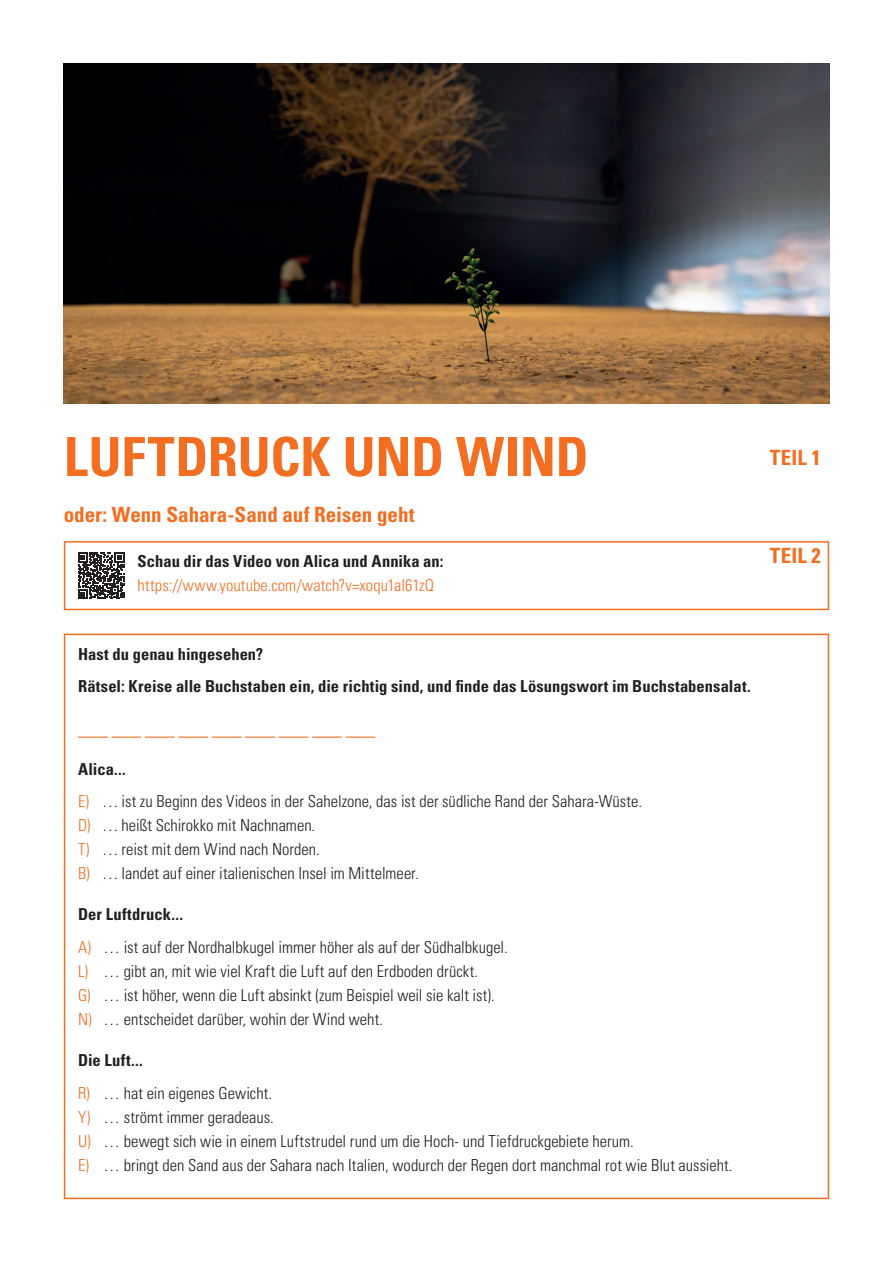
<style>
.page{position:relative;width:893px;height:1263px;background:#fff}
.page>*{position:absolute;margin:0;border:0;box-sizing:border-box;transform-origin:0 0}
.t1{font:700 condensed 54px "Univers LT Std";letter-spacing:-.005em;color:#f36e21}
.t2{font:700 condensed 21px "Univers LT Std";color:#f36e21}
.t3{font:300 condensed 16.5px/24px "Univers LT Std";color:#231f20}
.t4{font:700 condensed 16.5px/32.5px "Univers LT Std";letter-spacing:.005em;color:#231f20}
.t5{font:300 condensed 16.5px "Univers LT Std";letter-spacing:.005em;color:#f36e21}
.s1{font-weight:700}
.s2{color:#f36e21}
</style>
<div class="page">
<hr style="left:78px;top:736px;width:30px;height:2px;background:#f36e21">
<hr style="left:111px;top:736px;width:30px;height:2px;background:#f36e21">
<hr style="left:145px;top:736px;width:30px;height:2px;background:#f36e21">
<hr style="left:178px;top:736px;width:30px;height:2px;background:#f36e21">
<hr style="left:212px;top:736px;width:30px;height:2px;background:#f36e21">
<hr style="left:245px;top:736px;width:30px;height:2px;background:#f36e21">
<hr style="left:279px;top:736px;width:29px;height:2px;background:#f36e21">
<hr style="left:312px;top:736px;width:30px;height:2px;background:#f36e21">
<hr style="left:345px;top:736px;width:30px;height:2px;background:#f36e21">
<img style="left:64px;top:64px;width:765px;height:340px">
<div style="left:64px;top:541px;width:765px;height:69px;border:2px solid #f36e21"></div>
<svg style="left:78px;top:553px;width:46px;height:46px"></svg>
<h1 class="t1" style="left:64px;top:424px;width:526px">LUFTDRUCK UND WIND</h1>
<p class="t2" style="left:64px;top:501px;width:352px">oder: Wenn Sahara-Sand auf Reisen geht</p>
<p class="t4" style="left:138px;top:545px;width:308px">Schau dir das Video von Alica und Annika an:</p>
<p class="t5" style="left:138px;top:576px;width:298px">https://www.youtube.com/watch?v=xoqu1aI61zQ</p>
<p class="t2" style="left:770px;top:445px;width:52px">TEIL 1</p>
<p class="t2" style="left:770px;top:542px;width:52px">TEIL 2</p>
<p class="t4" style="left:78px;top:638px;width:674px">Hast du genau hingesehen?<br>Rätsel: Kreise alle Buchstaben ein, die richtig sind, und finde das Lösungswort im Buchstabensalat.</p>
<p class="t3" style="left:78px;top:752px;width:565px;line-height:32.5px"><span class="s1">Alica...<br></span><span class="s2">E)</span> … ist zu Beginn des Videos in der Sahelzone, das ist der südliche Rand der Sahara-Wüste.</p>
<p class="t3" style="left:78px;top:813px;width:342px"><span class="s2">D)</span> … heißt Schirokko mit Nachnamen.<br><span class="s2">T)</span> … reist mit dem Wind nach Norden.<br><span class="s2">B)</span> … landet auf einer italienischen Insel im Mittelmeer.</p>
<p class="t3" style="left:78px;top:898px;width:431px;line-height:32.5px"><span class="s1">Der Luftdruck...<br></span><span class="s2">A)</span> … ist auf der Nordhalbkugel immer höher als auf der Südhalbkugel.</p>
<p class="t3" style="left:78px;top:959px;width:418px"><span class="s2">L)</span> … gibt an, mit wie viel Kraft die Luft auf den Erdboden drückt.<br><span class="s2">G)</span> … ist höher, wenn die Luft absinkt (zum Beispiel weil sie kalt ist).<br><span class="s2">N)</span> … entscheidet darüber, wohin der Wind weht.</p>
<p class="t3" style="left:78px;top:1044px;width:196px;line-height:32.5px"><span class="s1">Die Luft...<br></span><span class="s2">R)</span> … hat ein eigenes Gewicht.</p>
<p class="t3" style="left:78px;top:1105px;width:656px"><span class="s2">Y)</span> … strömt immer geradeaus.<br><span class="s2">U)</span> … bewegt sich wie in einem Luftstrudel rund um die Hoch- und Tiefdruckgebiete herum.<br><span class="s2">E)</span> … bringt den Sand aus der Sahara nach Italien, wodurch der Regen dort manchmal rot wie Blut aussieht.</p>
</div>
